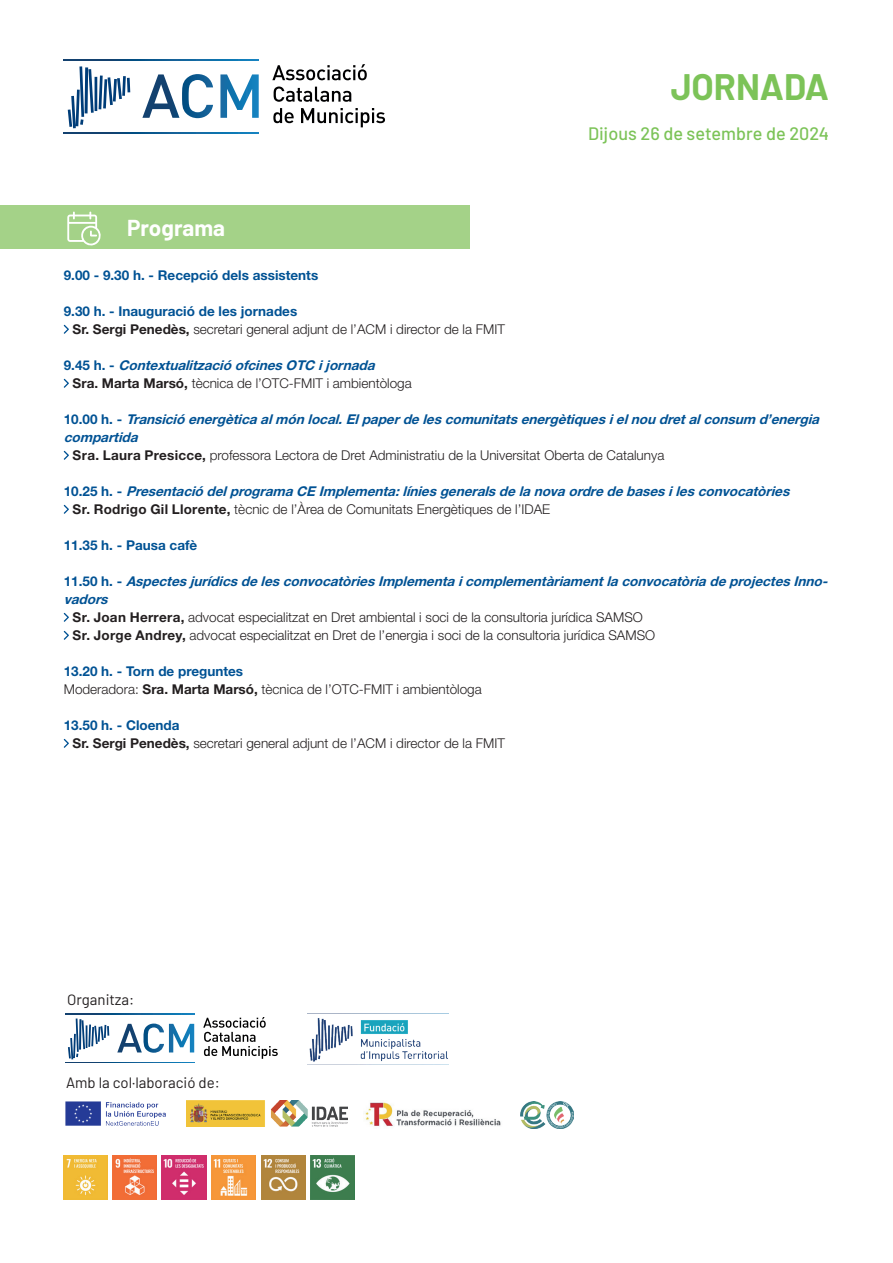
<style>
.page{position:relative;width:893px;height:1263px;background:#fff}
.page>*{position:absolute;margin:0;border:0;box-sizing:border-box;transform-origin:0 0}
.t1{font:700 36px "Barlow";color:#7cc358}
.t2{font:700 22.5px "Barlow";color:#fff}
.t3{font:500 18px "Barlow";letter-spacing:.005em;color:#7cc358}
.t4{font:15px "Barlow";color:#231f20}
.t5{font:300 13.5px/18px "Helvetica Neue LT Std";color:#231f20}
.t6{font:italic 700 13.5px/18px "Helvetica Neue LT Std";color:#005294}
.t7{font:700 13.5px "Helvetica Neue LT Std";color:#005294}
.s1{font-weight:700;color:#005294}
.s2{font-weight:700}
.s3{font-style:normal}
.s4{font-style:normal;color:#231f20}
.s5{font-weight:300;font-style:normal;color:#231f20}
</style>
<div class="page">
<svg style="left:64px;top:325px;width:5px;height:9px"></svg>
<svg style="left:64px;top:379px;width:5px;height:9px"></svg>
<svg style="left:64px;top:451px;width:5px;height:9px"></svg>
<svg style="left:64px;top:505px;width:5px;height:9px"></svg>
<svg style="left:64px;top:613px;width:5px;height:9px"></svg>
<svg style="left:64px;top:631px;width:5px;height:9px"></svg>
<svg style="left:64px;top:739px;width:5px;height:9px"></svg>
<svg style="left:68px;top:66px;width:62px;height:62px"></svg>
<svg style="left:64px;top:59px;width:195px;height:1px"></svg>
<svg style="left:64px;top:133px;width:195px;height:1px"></svg>
<svg style="left:142px;top:74px;width:117px;height:44px"></svg>
<svg style="left:272px;top:64px;width:95px;height:16px"></svg>
<svg style="left:274px;top:87px;width:77px;height:15px"></svg>
<svg style="left:273px;top:108px;width:21px;height:15px"></svg>
<svg style="left:301px;top:108px;width:84px;height:19px"></svg>
<div style="left:0;top:205px;width:470px;height:44px;background:#a4d288"></div>
<svg style="left:67px;top:212px;width:34px;height:34px"></svg>
<svg style="left:68px;top:1018px;width:41px;height:41px"></svg>
<svg style="left:65px;top:1014px;width:129px;height:1px"></svg>
<svg style="left:65px;top:1062px;width:129px;height:1px"></svg>
<svg style="left:117px;top:1023px;width:77px;height:30px"></svg>
<svg style="left:203px;top:1017px;width:75px;height:42px"></svg>
<img style="left:307px;top:1013px;width:142px;height:49px">
<img style="left:65px;top:1101px;width:101px;height:25px">
<img style="left:186px;top:1100px;width:161px;height:26px">
<img style="left:365px;top:1102px;width:136px;height:24px">
<img style="left:520px;top:1101px;width:54px;height:27px">
<img style="left:112px;top:1155px;width:45px;height:44px">
<img style="left:64px;top:1155px;width:44px;height:44px">
<img style="left:211px;top:1155px;width:45px;height:44px">
<img style="left:162px;top:1155px;width:44px;height:44px">
<img style="left:311px;top:1155px;width:44px;height:44px">
<img style="left:261px;top:1155px;width:44px;height:44px">
<h1 class="t1" style="left:671px;top:60px;width:160px">JORNADA</h1>
<h2 class="t2" style="left:127px;top:211px;width:99px">Programa</h2>
<h3 class="t3" style="left:588px;top:120px;width:242px">Dijous 26 de setembre de 2024</h3>
<p class="t7" style="left:64px;top:267px;width:256px">9.00 - 9.30 h. - Recepció dels assistents</p>
<p class="t5" style="left:73px;top:302px;width:434px;text-indent:-9px"><span class="s1">9.30 h. - Inauguració de les jornades<br></span><span class="s2">Sr. Sergi Penedès,</span> secretari general adjunt de l’ACM i director de la FMIT</p>
<p class="t6" style="left:73px;top:356px;width:341px;text-indent:-9px"><span class="s3">9 . 4 5 h . -</span> Contextualització ofcinesOTC ijornada<br><span class="s4">Sra. Marta Marsó,</span> <span class="s5">tècnica de l’OTC-FMIT i ambientòloga</span></p>
<p class="t6" style="left:64px;top:410px;width:761px"><span class="s3">1 0 . 0 0 h . -</span> Transició energèticaalmónlocal.Elpaperdelescomunitatsenergètiquesielnoudretalconsum d’energia</p>
<p class="t6" style="left:64px;top:428px;width:80px">compartida</p>
<p class="t5" style="left:73px;top:446px;width:593px"><span class="s2">Sra. Laura Presicce,</span> professora Lectora de Dret Administratiu de la Universitat Oberta de Catalunya</p>
<p class="t6" style="left:73px;top:482px;width:722px;text-indent:-9px"><span class="s3">1 0 . 2 5 h . -</span> Presentació delprogramaCE Implementa:líniesgeneralsdelanovaordredebasesilesconvocatòries<br><span class="s4">Sr. Rodrigo Gil Llorente,</span> <span class="s5">tècnic de l’Àrea de Comunitats Energètiques de l’IDAE</span></p>
<p class="t7" style="left:64px;top:537px;width:135px">11.35 h. - Pausa cafè</p>
<p class="t6" style="left:64px;top:572px;width:769px"><span class="s3">1 1 . 5 0 h . -</span> AspectesjurídicsdelesconvocatòriesImplementaicomplementàriamentlaconvocatòriadeprojectesInno-</p>
<p class="t6" style="left:64px;top:590px;width:50px">vadors</p>
<p class="t5" style="left:73px;top:608px;width:572px"><span class="s2">Sr. Joan Herrera,</span> advocat especialitzat en Dret ambiental i soci de la consultoria jurídica SAMSO</p>
<p class="t5" style="left:73px;top:626px;width:584px"><span class="s2">Sr. Jorge Andrey,</span> advocat especialitzat en Dret de l’energia i soci de la consultoria jurídica SAMSO</p>
<p class="t5" style="left:64px;top:662px;width:419px"><span class="s1">13.20 h. - Torn de preguntes<br></span>Moderadora: <span class="s2">Sra. Marta Marsó,</span> tècnica de l’OTC-FMIT i ambientòloga</p>
<p class="t5" style="left:73px;top:716px;width:434px;text-indent:-9px"><span class="s1">13.50 h. - Cloenda<br></span><span class="s2">Sr. Sergi Penedès,</span> secretari general adjunt de l’ACM i director de la FMIT</p>
<p class="t4" style="left:67px;top:989px;width:69px">Organitza:</p>
<p class="t4" style="left:66px;top:1072px;width:155px">Amb la col·laboració de:</p>
</div>
